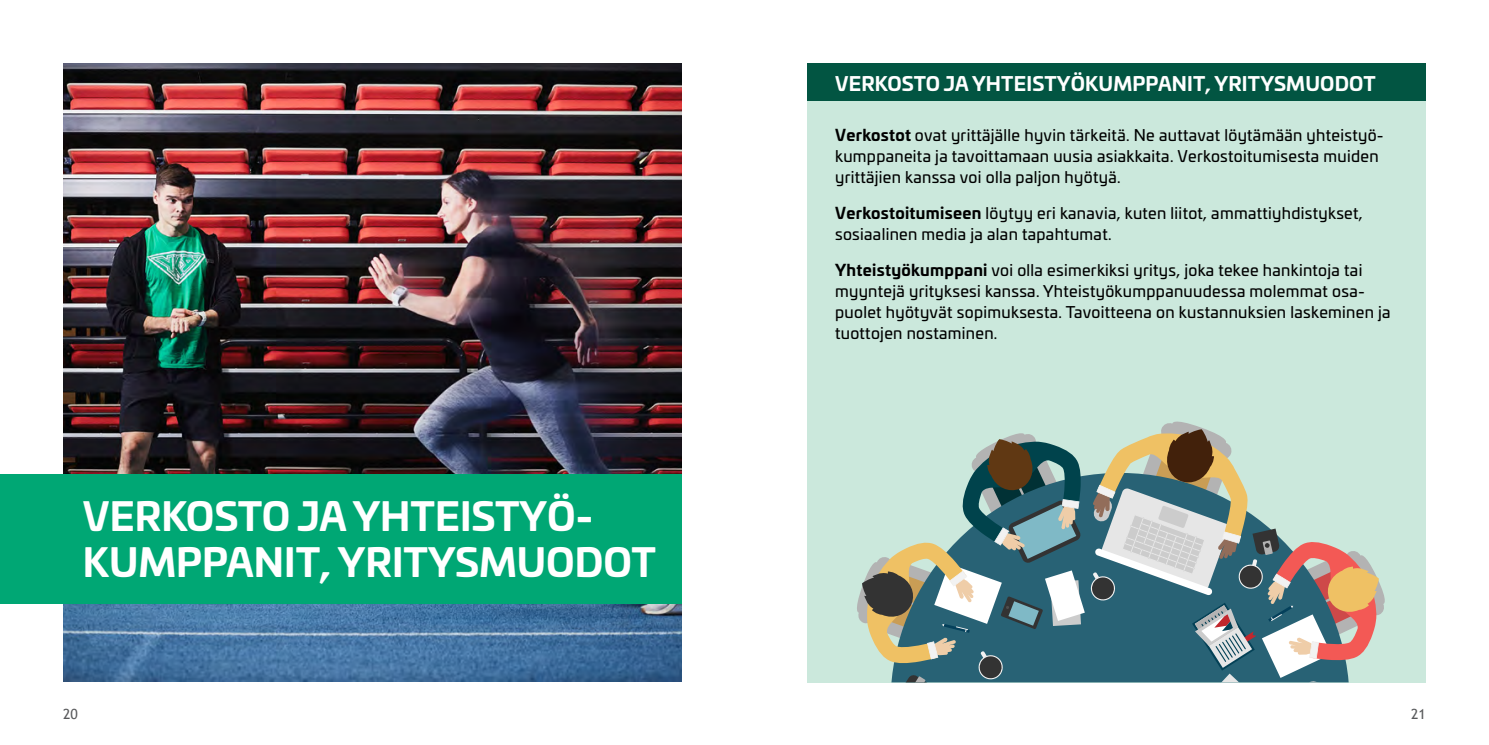
<style>
.page{position:relative;width:1489px;height:745px;background:#fff}
.page>*{position:absolute;margin:0;border:0;box-sizing:border-box;transform-origin:0 0}
.t1{font:700 38.5px/46.2px "Univia Pro";color:#fff}
.t2{font:700 19.25px "Univia Pro";letter-spacing:.01em;color:#fff}
.t3{font:15.75px/21px "Univia Pro";letter-spacing:.02em;color:#000}
.t4{font:14px "Trebuchet MS";color:#58595b}
.s1{font-weight:700}
</style>
<div class="page">
<img style="left:63px;top:63px;width:618px;height:618px">
<div style="left:0;top:474px;width:401px;height:129px;background:#00a774"></div>
<div style="left:63px;top:474px;width:618px;height:129px;background:#00a774"></div>
<div style="left:807px;top:101px;width:618px;height:581px;background:#cbe8dc"></div>
<div style="left:807px;top:63px;width:618px;height:38px;background:#025542"></div>
<svg style="left:857px;top:421px;width:528px;height:261px"></svg>
<h1 class="t1" style="left:83px;top:490px;width:574px">VERKOSTO JA YHTEISTYÖ-<br>KUMPPANIT, YRITYSMUODOT</h1>
<p class="t2" style="left:835px;top:68px;width:542px">VERKOSTO JA YHTEISTYÖKUMPPANIT, YRITYSMUODOT</p>
<p class="t3" style="left:835px;top:124px;width:550px"><span class="s1">Verkostot</span> ovat yrittäjälle hyvin tärkeitä. Ne auttavat löytämään yhteistyö&shy;kumppaneita ja tavoittamaan uusia asiakkaita. Verkostoitumisesta muiden yrittäjien kanssa voi olla paljon hyötyä.</p>
<p class="t3" style="left:835px;top:202px;width:529px"><span class="s1">Verkostoitumiseen</span> löytyy eri kanavia, kuten liitot, ammattiyhdistykset, sosiaalinen media ja alan tapahtumat.</p>
<p class="t3" style="left:835px;top:259px;width:557px"><span class="s1">Yhteistyökumppani</span> voi olla esimerkiksi yritys, joka tekee hankintoja tai myyntejä yrityksesi kanssa. Yhteistyökumppanuudessa molemmat osa&shy;puolet hyötyvät sopimuksesta. Tavoitteena on kustannuksien laskeminen ja tuottojen nostaminen.</p>
<p class="t4" style="left:63px;top:705px;width:16px">20</p>
<p class="t4" style="left:1410px;top:705px;width:16px">21</p>
</div>
